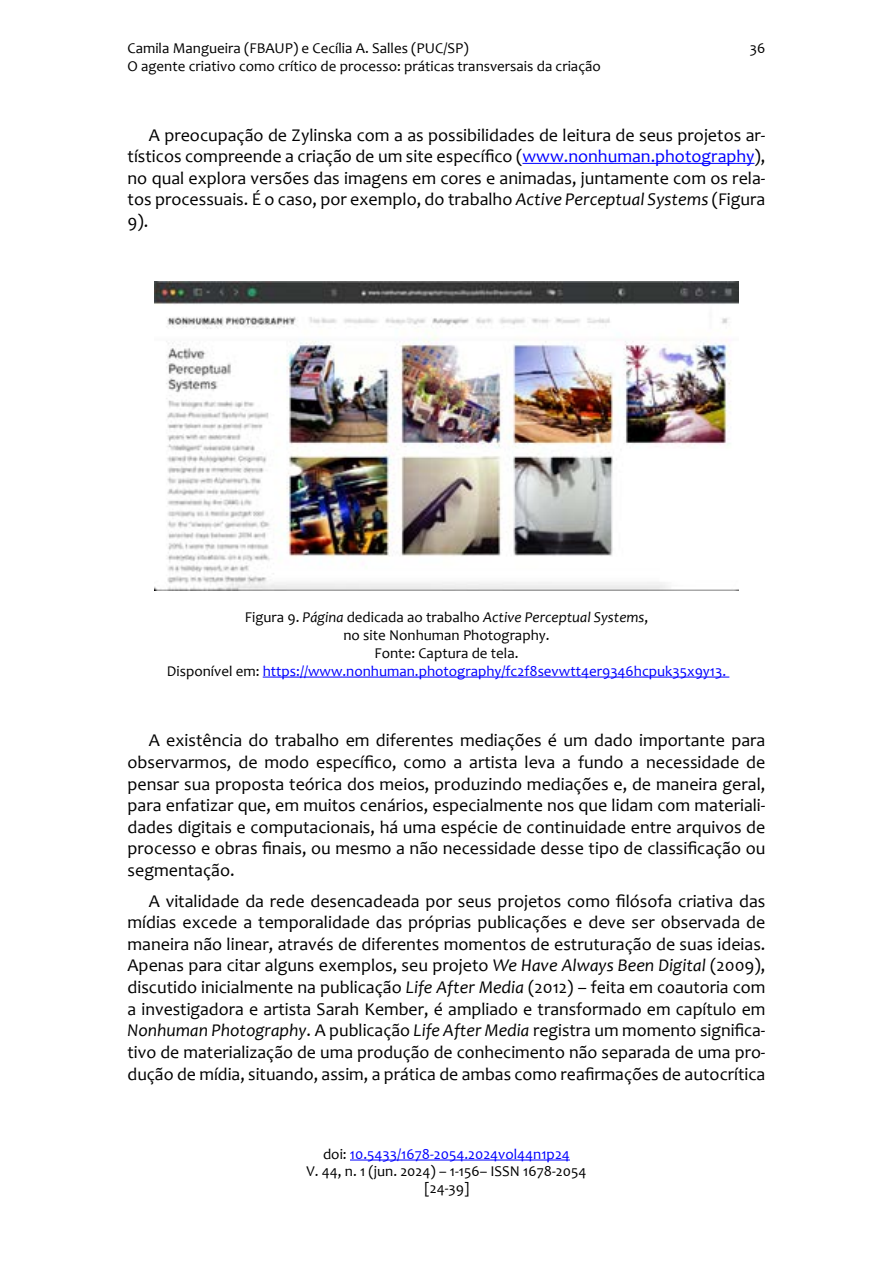
<style>
.page{position:relative;width:893px;height:1263px;background:#fff}
.page>*{position:absolute;margin:0;border:0;box-sizing:border-box;transform-origin:0 0}
.t1{font:18px/21.6px "Candara";color:#000;text-align:justify}
.t2{font:15px/18px "Candara";color:#000}
.t3{font:15px "Candara";color:#00f}
.s1{color:#00f}
.s2{font-style:italic}
.s3{color:#000}
</style>
<div class="page">
<hr style="left:350px;top:1160px;width:220px;height:1px;background:#00f">
<hr style="left:522px;top:163px;width:232px;height:1px;background:#00f">
<hr style="left:263px;top:677px;width:466px;height:1px;background:#00f">
<img style="left:155px;top:281px;width:583px;height:310px">
<p class="t2" style="left:127px;top:39px;width:475px">Camila Mangueira (FBAUP) e Cecília A. Salles (PUC/SP)<br>O agente criativo como crítico de processo: práticas transversais da criação</p>
<p class="t2" style="left:750px;top:39px;width:17px">36</p>
<p class="t1" style="left:128px;top:124px;width:639px;text-indent:21px">A preocupação de Zylinska com a as possibilidades de leitura de seus projetos ar&shy;tísticos compreende a criação de um site específico (<span class="s1">www.nonhuman.photography</span>), no qual explora versões das imagens em cores e animadas, juntamente com os rela&shy;tos processuais. É o caso, por exemplo, do trabalho <span class="s2">Active Perceptual Systems</span> (Figura 9).</p>
<p class="t2" style="left:167px;top:608px;width:561px;text-align:center">Figura 9. <span class="s2">Página</span> dedicada ao trabalho <span class="s2">Active Perceptual Systems</span>,<br>no site Nonhuman Photography.<br>Fonte: Captura de tela.<br>Disponível em: <span class="s1">https://www.nonhuman.photography/fc2f8sevwtt4er9346hcpuk35x9y13.</span></p>
<p class="t1" style="left:128px;top:730px;width:639px;text-indent:21px">A existência do trabalho em diferentes mediações é um dado importante para observarmos, de modo específico, como a artista leva a fundo a necessidade de pensar sua proposta teórica dos meios, produzindo mediações e, de maneira geral, para enfatizar que, em muitos cenários, especialmente nos que lidam com materiali&shy;dades digitais e computacionais, há uma espécie de continuidade entre arquivos de processo e obras finais, ou mesmo a não necessidade desse tipo de classificação ou segmentação.</p>
<p class="t1" style="left:128px;top:890px;width:639px;text-indent:21px">A vitalidade da rede desencadeada por seus projetos como filósofa criativa das mídias excede a temporalidade das próprias publicações e deve ser observada de maneira não linear, através de diferentes momentos de estruturação de suas ideias.<br>Apenas para citar alguns exemplos, seu projeto <span class="s2">We Have Always Been Digital</span> (2009), discutido inicialmente na publicação <span class="s2">Life After Media</span> (2012) – feita em coautoria com a investigadora e artista Sarah Kember, é ampliado e transformado em capítulo em <span class="s2">Nonhuman Photography</span>. A publicação <span class="s2">Life After Media</span> registra um momento significa&shy;tivo de materialização de uma produção de conhecimento não separada de uma pro&shy;dução de mídia, situando, assim, a prática de ambas como reafirmações de autocrítica</p>
<p class="t3" style="left:323px;top:1145px;width:248px"><span class="s3">doi:</span> 10.5433/1678-2054.2024vol44n1p24</p>
<p class="t2" style="left:307px;top:1162px;width:281px">V. 44, n. 1 (jun. 2024) – 1-156– ISSN 1678-2054</p>
<p class="t2" style="left:424px;top:1179px;width:46px">[24-39]</p>
</div>
